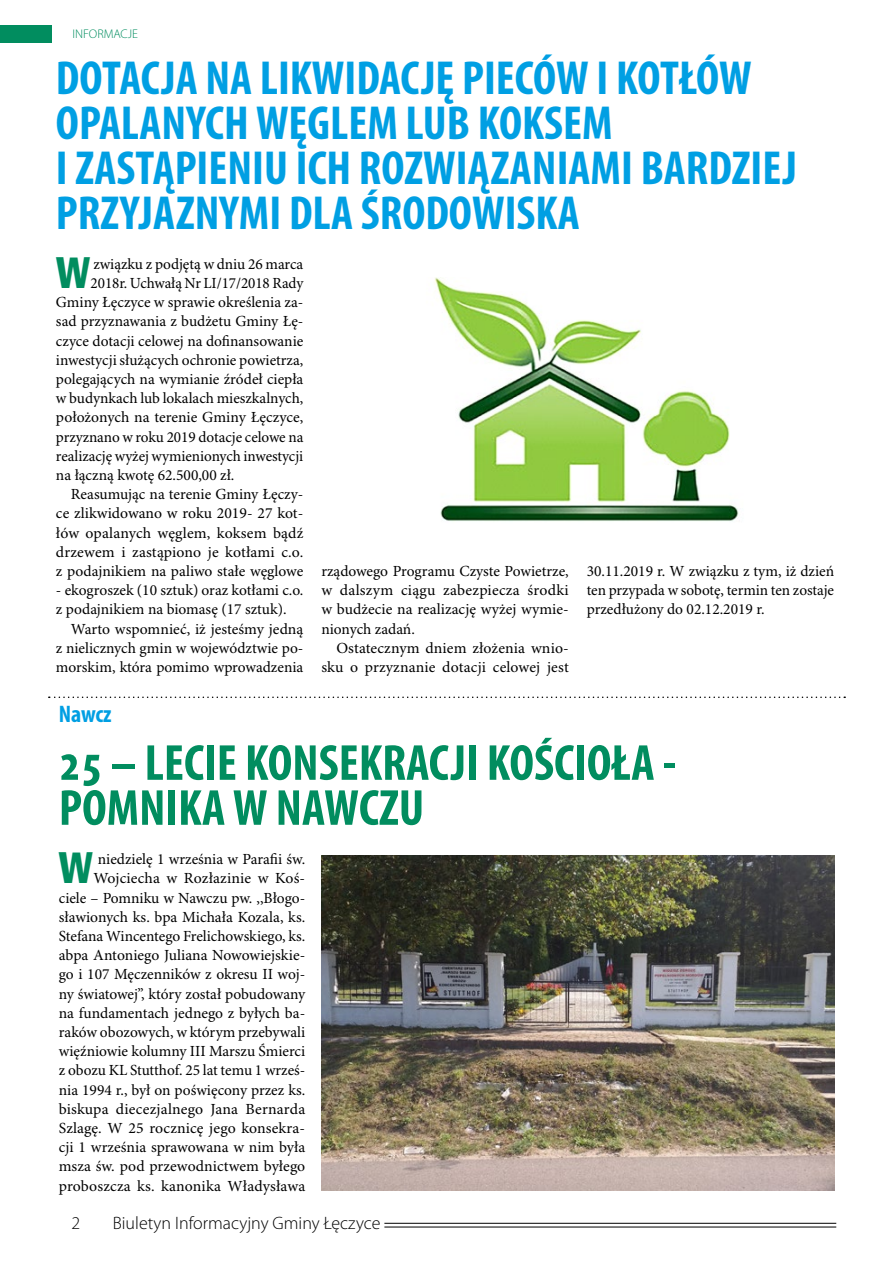
<style>
.page{position:relative;width:893px;height:1263px;background:#fff}
.page>*{position:absolute;margin:0;border:0;box-sizing:border-box;transform-origin:0 0}
.t1{font:700 condensed 51px/45px "Myriad Pro";color:#018d5f}
.t2{font:700 condensed 48px/45px "Myriad Pro";color:#009fe3}
.t3{font:700 condensed 40.95px "Bernino Sans";color:#018d5f}
.t4{font:700 condensed 24px "Myriad Pro";letter-spacing:-.005em;color:#009fe3}
.t5{font:300 18px "Myriad Pro";color:#000}
.t6{font:15.45px/19.2px "Minion Pro";color:#000;text-align:justify}
.t7{font:300 12.6px "Myriad Pro";color:#018d5f}
</style>
<div class="page">
<hr style="left:384px;top:1223px;width:452px;height:1px;background:#000">
<hr style="left:384px;top:1227px;width:452px;height:1px;background:#000">
<div style="left:0;top:26px;width:51px;height:17px;background:#018d5f"></div>
<svg style="left:49px;top:696px;width:796px;height:2px"></svg>
<img style="left:435px;top:278px;width:304px;height:243px">
<img style="left:321px;top:855px;width:513px;height:336px">
<p class="t7" style="left:72px;top:27px;width:67px">INFORMACJE</p>
<h2 class="t2" style="left:56px;top:56px;width:742px">DOTACJA NA LIKWIDACJĘ PIECÓW I KOTŁÓW OPALANYCH WĘGLEM LUB KOKSEM<br>I ZASTĄPIENIU ICH ROZWIĄZANIAMI BARDZIEJ PRZYJAZNYMI DLA ŚRODOWISKA</h2>
<h3 class="t3" style="left:55px;top:248px;width:37px">W</h3>
<p class="t6" style="left:93px;top:255px;width:211px">związku z podjętą w dniu 26 marca</p>
<p class="t6" style="left:91px;top:274px;width:214px">2018r. Uchwałą Nr LI/17/2018 Rady</p>
<p class="t6" style="left:56px;top:293px;width:249px">Gminy Łęczyce w sprawie określenia za-</p>
<p class="t6" style="left:56px;top:312px;width:249px">sad przyznawania z budżetu Gminy Łę-</p>
<p class="t6" style="left:56px;top:332px;width:249px">czyce dotacji celowej na dofinansowanie</p>
<p class="t6" style="left:56px;top:351px;width:249px">inwestycji służących ochronie powietrza,</p>
<p class="t6" style="left:56px;top:370px;width:249px">polegających na wymianie źródeł ciepła</p>
<p class="t6" style="left:56px;top:389px;width:249px">w budynkach lub lokalach mieszkalnych,</p>
<p class="t6" style="left:56px;top:408px;width:249px">położonych na terenie Gminy Łęczyce,</p>
<p class="t6" style="left:56px;top:428px;width:249px">przyznano w roku 2019 dotacje celowe na</p>
<p class="t6" style="left:56px;top:447px;width:249px">realizację wyżej wymienionych inwestycji</p>
<p class="t6" style="left:56px;top:466px;width:180px">na łączną kwotę 62.500,00 zł.</p>
<p class="t6" style="left:71px;top:485px;width:234px">Reasumując na terenie Gminy Łęczy-</p>
<p class="t6" style="left:56px;top:504px;width:249px">ce zlikwidowano w roku 2019- 27 kot-</p>
<p class="t6" style="left:56px;top:524px;width:249px">łów opalanych węglem, koksem bądź</p>
<p class="t6" style="left:56px;top:543px;width:249px">drzewem i zastąpiono je kotłami c.o.</p>
<p class="t6" style="left:56px;top:562px;width:249px">z podajnikiem na paliwo stałe węglowe</p>
<p class="t6" style="left:56px;top:581px;width:249px">- ekogroszek (10 sztuk) oraz kotłami c.o. z podajnikiem na biomasę (17 sztuk).</p>
<p class="t6" style="left:56px;top:620px;width:249px;text-indent:15px">Warto wspomnieć, iż jesteśmy jedną z nielicznych gmin w województwie po&shy;morskim, która pomimo wprowadzenia</p>
<p class="t6" style="left:321px;top:562px;width:249px">rządowego Programu Czyste Powietrze, w dalszym ciągu zabezpiecza środki w budżecie na realizację wyżej wymie&shy;nionych zadań.</p>
<p class="t6" style="left:321px;top:639px;width:249px;text-align:right">Ostatecznym dniem złożenia wnio&shy;sku o przyznanie dotacji celowej jest</p>
<p class="t6" style="left:587px;top:562px;width:249px">30.11.2019 r. W związku z tym, iż dzień ten przypada w sobotę, termin ten zostaje przedłużony do 02.12.2019 r.</p>
<h3 class="t4" style="left:59px;top:701px;width:54px">Nawcz</h3>
<h1 class="t1" style="left:59px;top:741px;width:619px">25 – LECIE KONSEKRACJI KOŚCIOŁA -<br>POMNIKA W NAWCZU</h1>
<h3 class="t3" style="left:58px;top:843px;width:37px">W</h3>
<p class="t6" style="left:59px;top:850px;width:248px;text-align:right">niedzielę 1 września w Parafii św.<br>Wojciecha w Rozłazinie w Koś-<br>ciele – Pomniku w Nawczu pw. ,,Błogo&shy;sławionych ks. bpa Michała Kozala, ks.<br>Stefana Wincentego Frelichowskiego, ks. abpa Antoniego Juliana Nowowiejskie&shy;go i 107 Męczenników z okresu II woj&shy;ny światowej”, który został pobudowany na fundamentach jednego z byłych ba&shy;raków obozowych, w którym przebywali więźniowie kolumny III Marszu Śmierci z obozu KL Stutthof. 25 lat temu 1 wrześ&shy;nia 1994 r., był on poświęcony przez ks. biskupa diecezjalnego Jana Bernarda Szlagę. W 25 rocznicę jego konsekra&shy;cji 1 września sprawowana w nim była msza św. pod przewodnictwem byłego proboszcza ks. kanonika Władysława</p>
<p class="t5" style="left:71px;top:1213px;width:10px">2</p>
<p class="t5" style="left:113px;top:1213px;width:269px">Biuletyn Informacyjny Gminy Łęczyce</p>
</div>
